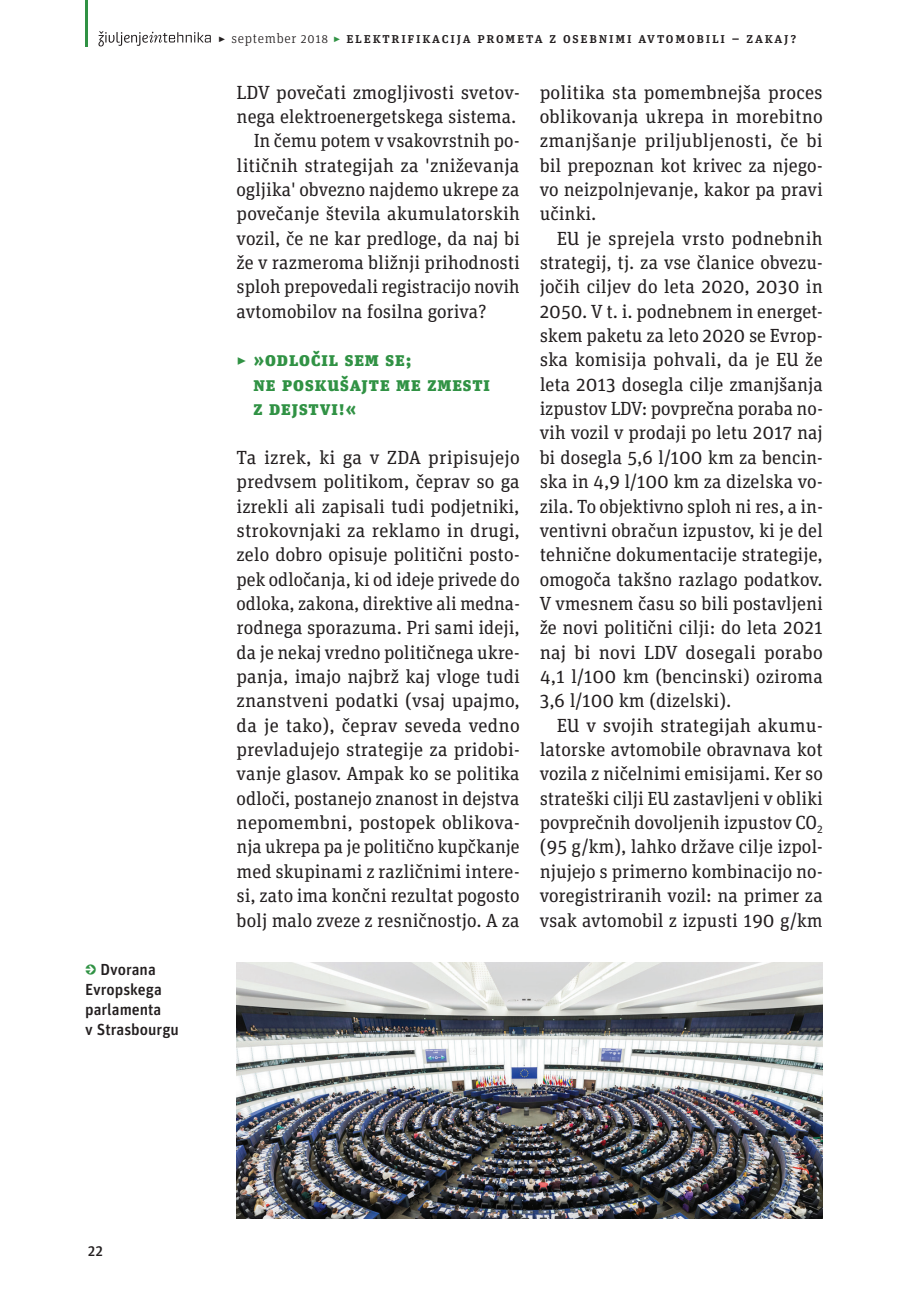
<style>
.page{position:relative;width:908px;height:1304px;background:#fff}
.page>*{position:absolute;margin:0;border:0;box-sizing:border-box;transform-origin:0 0}
.TEKST_-_5_column{font:19px/24.4px "Unit Slab Pro";color:#231f20;text-align:justify}
.TEKST_-_5_column_bre{font:19px/24.4px "Unit Slab Pro";color:#231f20;text-align:justify}
.Članek_-_vmesni_nasl{font:900 19px/24.4px "Unit Slab Pro";letter-spacing:.05em;color:#309244}
.t1{font:500 16px/20px "Unit Pro";color:#231f20}
.Živa_pagina{font:500 14px "Unit Slab Pro";letter-spacing:.125em;color:#231f20}
.Članek_-_vmesni_nasl-2{font:500 14px "Unit Slab Pro";color:#231f20}
.s1{font-weight:700;color:#309244}
.s2{font-weight:300}
.s3{color:#309244}
</style>
<div class="page">
<svg style="left:98px;top:31px;width:113px;height:15px"></svg>
<hr style="left:85px;top:0;width:3px;height:47px;background:#309244">
<img style="left:236px;top:962px;width:586px;height:257px">
<p class="t1" style="left:85px;top:959px;width:95px"><span class="s1">→</span> Dvorana<br>Evropskega parlamenta<br>v Strasbourgu</p>
<p class="Živa_pagina" style="left:218px;top:28px;width:579px">▸ <span class="s2">september 2018</span> <span class="s3">▸</span> Elektrifikacija prometa z osebnimi avtomobili – zakaj?</p>
<p class="TEKST_-_5_column" style="left:236px;top:79px;width:284px">LDV povečati zmogljivosti svetov&shy;nega elektroenergetskega sistema.</p>
<p class="TEKST_-_5_column" style="left:236px;top:128px;width:285px;text-indent:17px">In čemu potem v vsakovrstnih po&shy;litičnih strategijah za 'zniževanja ogljika' obvezno najdemo ukrepe za povečanje števila akumulatorskih vozil, če ne kar predloge, da naj bi že v razmeroma bližnji prihodnosti sploh prepovedali registracijo novih avtomobilov na fosilna goriva?</p>
<p class="Članek_-_vmesni_nasl" style="left:253px;top:346px;width:238px;text-indent:-17px">▸ »Odločil sem se;<br>ne poskušajte me zmesti z dejstvi!«</p>
<p class="TEKST_-_5_column_bre" style="left:236px;top:444px;width:285px">Ta izrek, ki ga v ZDA pripisujejo predvsem politikom, čeprav so ga izrekli ali zapisali tudi podjetniki, strokovnjaki za reklamo in drugi, zelo dobro opisuje politični posto&shy;pek odločanja, ki od ideje privede do odloka, zakona, direktive ali medna&shy;rodnega sporazuma. Pri sami ideji, da je nekaj vredno političnega ukre&shy;panja, imajo najbrž kaj vloge tudi znanstveni podatki (vsaj upajmo, da je tako), čeprav seveda vedno prevladujejo strategije za pridobi&shy;vanje glasov. Ampak ko se politika odloči, postanejo znanost in dejstva nepomembni, postopek oblikova&shy;nja ukrepa pa je politično kupčkanje med skupinami z različnimi intere&shy;si, zato ima končni rezultat pogosto bolj malo zveze z resničnostjo. A za</p>
<p class="TEKST_-_5_column_bre" style="left:539px;top:79px;width:285px">politika sta pomembnejša proces oblikovanja ukrepa in morebitno zmanjšanje priljubljenosti, če bi bil prepoznan kot krivec za njego&shy;vo neizpolnjevanje, kakor pa pravi učinki.</p>
<p class="TEKST_-_5_column" style="left:539px;top:225px;width:285px;text-indent:17px">EU je sprejela vrsto podnebnih strategij, tj. za vse članice obvezu&shy;jočih ciljev do leta 2020, 2030 in 2050. V t. i. podnebnem in energet&shy;skem paketu za leto 2020 se Evrop&shy;ska komisija pohvali, da je EU že leta 2013 dosegla cilje zmanjšanja izpustov LDV: povprečna poraba no&shy;vih vozil v prodaji po letu 2017 naj bi dosegla 5,6 l/100 km za bencin&shy;ska in 4,9 l/100 km za dizelska vo&shy;zila. To objektivno sploh ni res, a in&shy;ventivni obračun izpustov, ki je del tehnične dokumentacije strategije, omogoča takšno razlago podatkov.<br>V vmesnem času so bili postavljeni že novi politični cilji: do leta 2021 naj bi novi LDV dosegali porabo 4,1 l/100 km (bencinski) oziroma 3,6 l/100 km (dizelski).</p>
<p class="TEKST_-_5_column" style="left:539px;top:712px;width:284px;text-indent:17px">EU v svojih strategijah akumu&shy;latorske avtomobile obravnava kot vozila z ničelnimi emisijami. Ker so strateški cilji EU zastavljeni v obliki povprečnih dovoljenih izpustov CO<sub>2 </sub>(95 g/km), lahko države cilje izpol&shy;njujejo s primerno kombinacijo no&shy;voregistriranih vozil: na primer za vsak avtomobil z izpusti 190 g/km</p>
<p class="Članek_-_vmesni_nasl-2" style="left:88px;top:1242px;width:16px">22</p>
</div>
